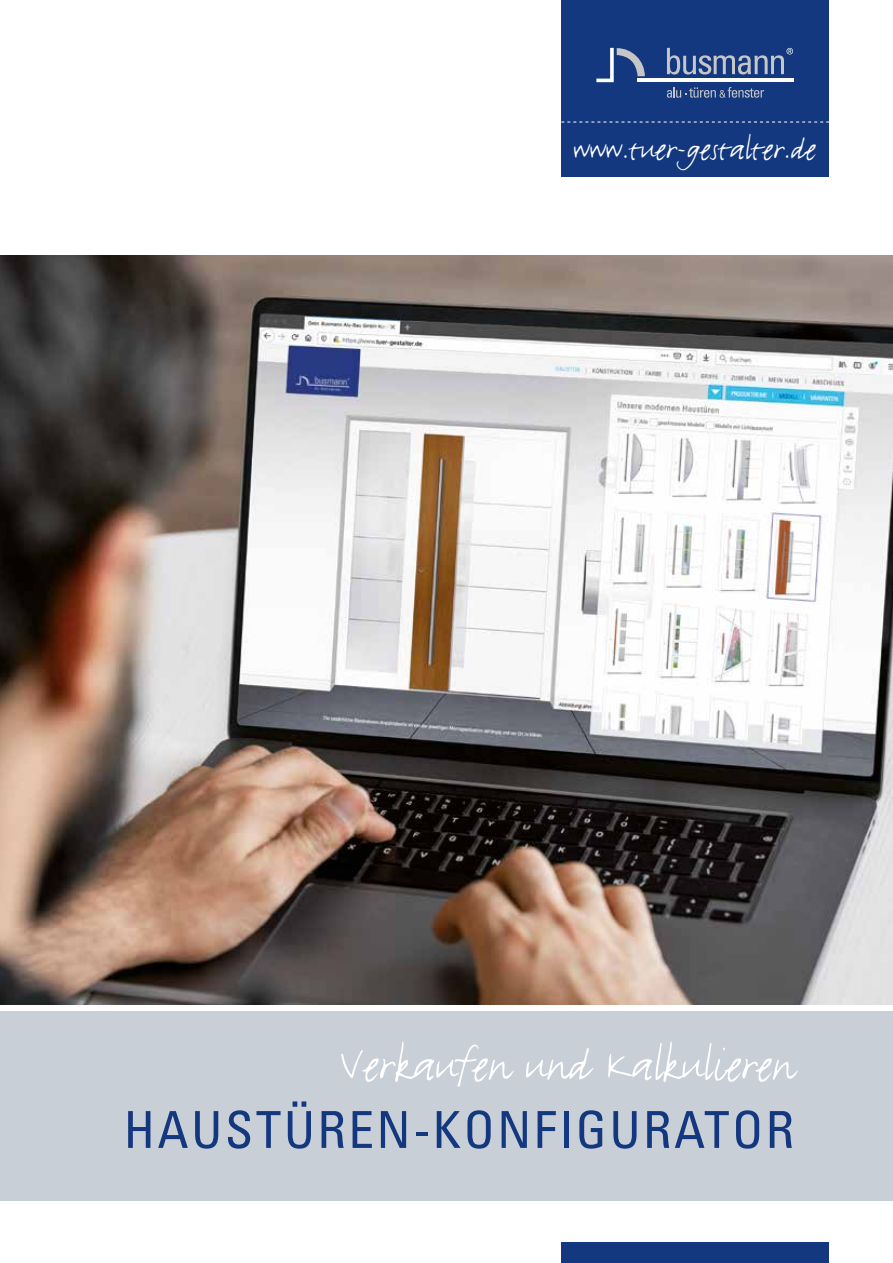
<style>
.page{position:relative;width:893px;height:1263px;background:#fff}
.page>*{position:absolute;margin:0;border:0;box-sizing:border-box;transform-origin:0 0}
.t1{font:52.95px "FF Justlefthand";color:#fff}
.t2{font:condensed 51px "Univers";letter-spacing:.05em;color:#14387f}
.t3{font:36px "FF Justlefthand";color:#fff}
</style>
<div class="page">
<div style="left:561px;top:0;width:268px;height:176px;background:#14387f"></div>
<hr style="left:637px;top:79px;width:157px;height:3px;background:#fff">
<svg style="left:596px;top:48px;width:49px;height:34px"></svg>
<svg style="left:667px;top:87px;width:97px;height:11px"></svg>
<svg style="left:667px;top:48px;width:126px;height:26px"></svg>
<svg style="left:561px;top:122px;width:268px;height:1px"></svg>
<div style="left:0;top:1011px;width:893px;height:189px;background:#c9cfd6"></div>
<img style="left:0;top:255px;width:893px;height:750px">
<div style="left:561px;top:1242px;width:268px;height:21px;background:#14387f"></div>
<p class="t3" style="left:573px;top:126px;width:244px">www.tuer-gestalter.de</p>
<p class="t1" style="left:341px;top:1031px;width:455px">Verkaufen und Kalkulieren</p>
<p class="t2" style="left:124px;top:1097px;width:672px">HAUSTÜREN-KONFIGURATOR</p>
</div>
